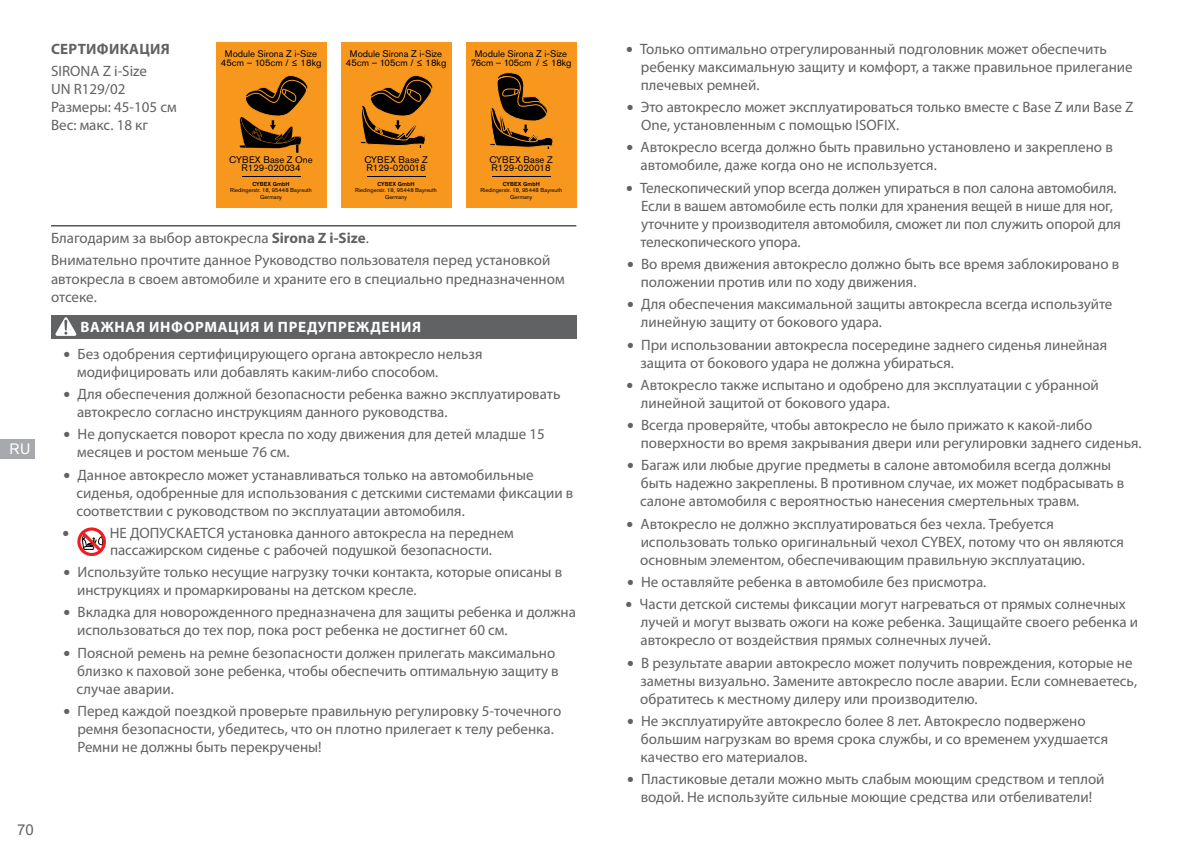
<style>
.page{position:relative;width:1191px;height:851px;background:#fff}
.page>*{position:absolute;margin:0;border:0;box-sizing:border-box;transform-origin:0 0}
.t1{font:15px/18px "Myriad Pro";color:#616264}
.t2{font:700 15px "Myriad Pro";letter-spacing:.045em;color:#fff}
.t3{font:700 15px "Myriad Pro";letter-spacing:.02em;color:#616264}
.t4{font:15px "Arial";color:#616264}
.t5{font:15px "Akzidenz Grotesk Pro";color:#fff}
.t6{font:9.6px/8.4px "Akzidenz Grotesk Pro";color:#000;text-align:center}
.t7{font:5.7px/6.9px "Akzidenz Grotesk Pro";color:#000;text-align:center}
.t8{font:500 5.7px "Akzidenz Grotesk Pro";color:#000}
.s1{font-family:"Arial";font-size:21px}
.s2{font-weight:700}
.s3{font-family:"Akzidenz Grotesk Pro"}
</style>
<div class="page">
<hr style="left:51px;top:225px;width:525px;height:1px;background:#000">
<div style="left:51px;top:315px;width:525px;height:23px;background:#616264"></div>
<svg style="left:55px;top:317px;width:21px;height:19px"></svg>
<div style="left:77px;top:527px;width:29px;height:29px;border:3px solid #ed1d24;border-radius:50%"></div>
<svg style="left:79px;top:528px;width:26px;height:27px"></svg>
<div style="left:466px;top:43px;width:110px;height:165px;background:#f8971d"></div>
<hr style="left:492px;top:177px;width:59px;height:1px;background:#000">
<svg style="left:490px;top:72px;width:64px;height:77px"></svg>
<div style="left:216px;top:43px;width:110px;height:165px;background:#f8971d"></div>
<hr style="left:242px;top:177px;width:58px;height:1px;background:#000">
<svg style="left:239px;top:75px;width:69px;height:78px"></svg>
<div style="left:341px;top:43px;width:110px;height:165px;background:#f8971d"></div>
<hr style="left:367px;top:177px;width:58px;height:1px;background:#000">
<svg style="left:360px;top:75px;width:73px;height:73px"></svg>
<div style="left:0;top:439px;width:34px;height:19px;background:#a7a9ac"></div>
<p class="t5" style="left:10px;top:439px;width:22px">RU</p>
<p class="t4" style="left:17px;top:819px;width:18px">70</p>
<p class="t6" style="left:346px;top:49px;width:102px">Module Sirona Z i-Size<br>45cm – 105cm / ≤ 18kg</p>
<p class="t1" style="left:640px;top:40px;width:493px;text-indent:-15px"><span class="s1">•</span> Только оптимально отрегулированный подголовник может обеспечить ребенку максимальную защиту и комфорт, а также правильное прилегание плечевых ремней.</p>
<p class="t1" style="left:641px;top:98px;width:494px;text-indent:-15px"><span class="s1">•</span> Это автокресло может эксплуатироваться только вместе с Base Z или Base Z<br>One, установленным с помощью ISOFIX.</p>
<p class="t1" style="left:640px;top:138px;width:474px;text-indent:-14px"><span class="s1">•</span> Автокресло всегда должно быть правильно установлено и закреплено в автомобиле, даже когда оно не используется.</p>
<p class="t1" style="left:640px;top:178px;width:482px;text-indent:-15px"><span class="s1">•</span> Телескопический упор всегда должен упираться в пол салона автомобиля.<br>Если в вашем автомобиле есть полки для хранения вещей в нише для ног, уточните у производителя автомобиля, сможет ли пол служить опорой для телескопического упора.</p>
<p class="t1" style="left:640px;top:255px;width:480px;text-indent:-14px"><span class="s1">•</span> Во время движения автокресло должно быть все время заблокировано в положении против или по ходу движения.</p>
<p class="t1" style="left:641px;top:295px;width:473px;text-indent:-14px"><span class="s1">•</span> Для обеспечения максимальной защиты автокресла всегда используйте линейную защиту от бокового удара.</p>
<p class="t1" style="left:640px;top:335px;width:468px;text-indent:-14px"><span class="s1">•</span> При использовании автокресла посередине заднего сиденья линейная защита от бокового удара не должна убираться.</p>
<p class="t1" style="left:641px;top:375px;width:459px;text-indent:-15px"><span class="s1">•</span> Автокресло также испытано и одобрено для эксплуатации с убранной линейной защитой от бокового удара.</p>
<p class="t1" style="left:640px;top:416px;width:502px;text-indent:-14px"><span class="s1">•</span> Всегда проверяйте, чтобы автокресло не было прижато к какой-либо поверхности во время закрывания двери или регулировки заднего сиденья.</p>
<p class="t1" style="left:640px;top:456px;width:486px;text-indent:-13px"><span class="s1">•</span> Багаж или любые другие предметы в салоне автомобиля всегда должны быть надежно закреплены. В противном случае, их может подбрасывать в салоне автомобиля с вероятностью нанесения смертельных травм.</p>
<p class="t1" style="left:640px;top:514px;width:485px;text-indent:-14px"><span class="s1">•</span> Автокресло не должно эксплуатироваться без чехла. Требуется использовать только оригинальный чехол CYBEX, потому что он являются основным элементом, обеспечивающим правильную эксплуатацию.</p>
<p class="t1" style="left:627px;top:572px;width:361px"><span class="s1">•</span> Не оставляйте ребенка в автомобиле без присмотра.</p>
<p class="t1" style="left:640px;top:595px;width:499px;text-indent:-15px"><span class="s1">•</span> Части детской системы фиксации могут нагреваться от прямых солнечных лучей и могут вызвать ожоги на коже ребенка. Защищайте своего ребенка и автокресло от воздействия прямых солнечных лучей.</p>
<p class="t1" style="left:640px;top:653px;width:498px;text-indent:-13px"><span class="s1">•</span> В результате аварии автокресло может получить повреждения, которые не заметны визуально. Замените автокресло после аварии. Если сомневаетесь, обратитесь к местному дилеру или производителю.</p>
<p class="t1" style="left:640px;top:711px;width:469px;text-indent:-14px"><span class="s1">•</span> Не эксплуатируйте автокресло более 8 лет. Автокресло подвержено большим нагрузкам во время срока службы, и со временем ухудшается качество его материалов.</p>
<p class="t1" style="left:627px;top:769px;width:479px;text-align:center"><span class="s1">•</span> Пластиковые детали можно мыть слабым моющим средством и теплой водой. Не используйте сильные моющие средства или отбеливатели!</p>
<p class="t3" style="left:51px;top:39px;width:120px">СЕРТИФИКАЦИЯ</p>
<p class="t1" style="left:51px;top:62px;width:127px">SIRONA Z i-Size<br>UN R129/02<br>Размеры: 45-105 см<br>Вес: макс. 18 кг</p>
<p class="t6" style="left:221px;top:49px;width:102px">Module Sirona Z i-Size<br>45cm – 105cm / ≤ 18kg</p>
<p class="t6" style="left:471px;top:49px;width:102px">Module Sirona Z i-Size<br>76cm – 105cm / ≤ 18kg</p>
<p class="t6" style="left:229px;top:155px;width:85px">CYBEX Base Z One<br>R129-020034</p>
<p class="t8" style="left:252px;top:180px;width:39px">CYBEX GmbH</p>
<p class="t7" style="left:230px;top:187px;width:83px">Riedingerstr. 18, 95448 Bayreuth<br>Germany</p>
<p class="t6" style="left:364px;top:155px;width:65px;text-align:left">CYBEX Base Z<br>R129-020018</p>
<p class="t8" style="left:377px;top:180px;width:39px">CYBEX GmbH</p>
<p class="t7" style="left:355px;top:187px;width:83px">Riedingerstr. 18, 95448 Bayreuth<br>Germany</p>
<p class="t6" style="left:489px;top:155px;width:65px;text-align:left">CYBEX Base Z<br>R129-020018</p>
<p class="t8" style="left:503px;top:180px;width:39px">CYBEX GmbH</p>
<p class="t7" style="left:480px;top:187px;width:83px">Riedingerstr. 18, 95448 Bayreuth<br>Germany</p>
<p class="t1" style="left:51px;top:227px;width:501px;line-height:22.2px">Благодарим за выбор автокресла <span class="s2">Sirona Z i-Size</span>.<br>Внимательно прочтите данное Руководство пользователя перед установкой</p>
<p class="t1" style="left:51px;top:269px;width:515px">автокресла в своем автомобиле и храните его в специально предназначенном отсеке.</p>
<p class="t2" style="left:80px;top:317px;width:342px">ВАЖНАЯ ИНФОРМАЦИЯ И ПРЕДУПРЕЖДЕНИЯ</p>
<p class="t1" style="left:77px;top:344px;width:407px;text-indent:-14px"><span class="s1">•</span> Без одобрения сертифицирующего органа автокресло нельзя модифицировать или добавлять каким-либо способом.</p>
<p class="t1" style="left:77px;top:385px;width:485px;text-indent:-14px"><span class="s1">•</span> Для обеспечения должной безопасности ребенка важно эксплуатировать автокресло согласно инструкциям данного руководства.</p>
<p class="t1" style="left:77px;top:425px;width:469px;text-indent:-14px"><span class="s1">•</span> Не допускается поворот кресла по ходу движения для детей младше 15 месяцев и ростом меньше 76 см.</p>
<p class="t1" style="left:76px;top:465px;width:498px;text-indent:-13px"><span class="s1">•</span> Данное автокресло может устанавливаться только на автомобильные сиденья, одобренные для использования с детскими системами фиксации в соответствии с руководством по эксплуатации автомобиля.</p>
<p class="t1" style="left:110px;top:524px;width:405px;line-height:16.8px;text-indent:-48px"><span class="s1">•</span> НЕ ДОПУСКАЕТСЯ установка данного автокресла на переднем пассажирском сиденье с рабочей подушкой безопасности<span class="s3">.</span></p>
<p class="t1" style="left:77px;top:562px;width:486px;text-indent:-14px"><span class="s1">•</span> Используйте только несущие нагрузку точки контакта, которые описаны в инструкциях и промаркированы на детском кресле.</p>
<p class="t1" style="left:77px;top:603px;width:500px;text-indent:-14px"><span class="s1">•</span> Вкладка для новорожденного предназначена для защиты ребенка и должна использоваться до тех пор, пока рост ребенка не достигнет 60 см.</p>
<p class="t1" style="left:76px;top:643px;width:484px;text-indent:-13px"><span class="s1">•</span> Поясной ремень на ремне безопасности должен прилегать максимально близко к паховой зоне ребенка, чтобы обеспечить оптимальную защиту в случае аварии.</p>
<p class="t1" style="left:77px;top:701px;width:485px;text-indent:-14px"><span class="s1">•</span> Перед каждой поездкой проверьте правильную регулировку 5-точечного ремня безопасности, убедитесь, что он плотно прилегает к телу ребенка.<br>Ремни не должны быть перекручены!</p>
</div>
